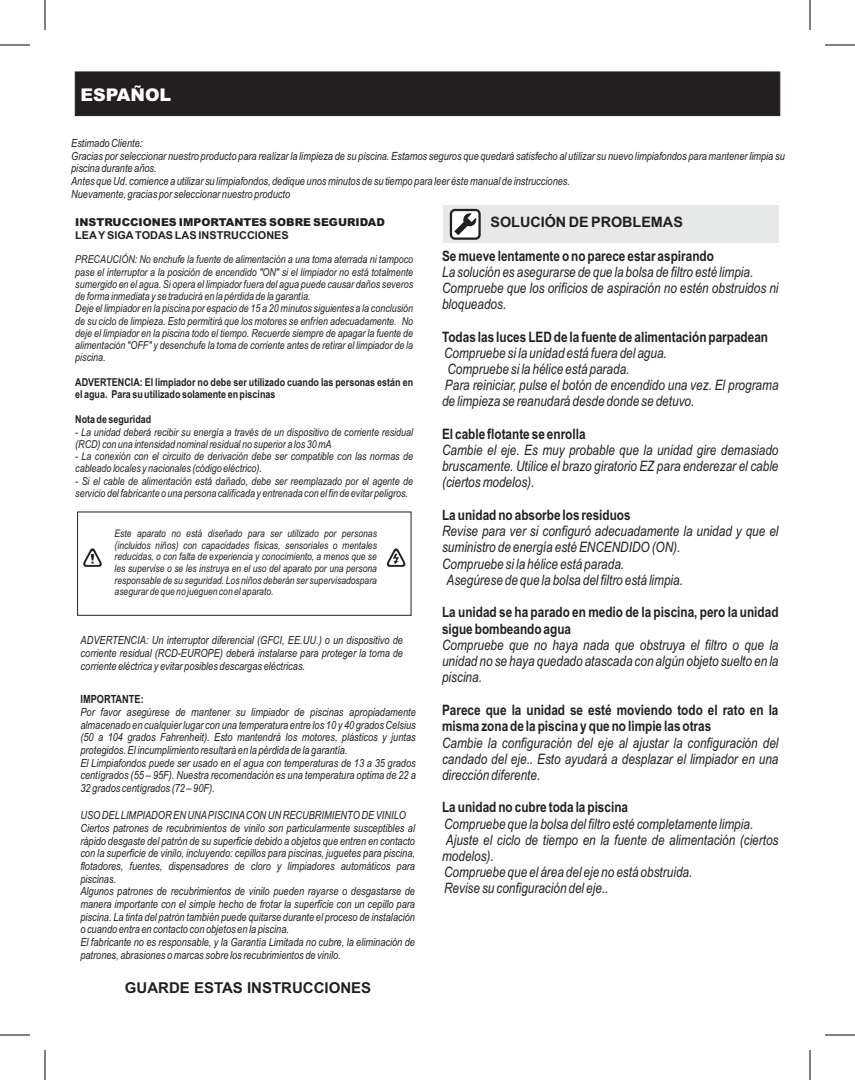
<style>
.page{position:relative;width:855px;height:1080px;background:#fff}
.page>*{position:absolute;margin:0;border:0;box-sizing:border-box;transform-origin:0 0}
.t1{font:900 17.5px "Arial";color:#fff}
.t2{font:700 15px "Arial";color:#231f20}
.t3{font:italic 14.38px/16.1px "Arial Narrow";color:#231f20;text-align:justify}
.t4{font:700 14.38px/16.4px "Arial Narrow";color:#231f20}
.t5{font:700 14.38px "Arial";color:#231f20}
.t6{font:italic 11.25px/12.6px "Arial Narrow";color:#231f20}
.t7{font:700 11.25px "Arial Narrow";color:#231f20}
.t8{font:italic 10.88px/12.2px "Arial Narrow";color:#231f20}
.t9{font:700 10.88px/12.5px "Arial Narrow";color:#231f20}
.t10{font:900 10.88px "Arial";color:#231f20}
.t11{font:700 10.88px "Arial";color:#231f20}
.t12{font:italic 10.38px/11.8px "Arial Narrow";color:#231f20;text-align:justify}
</style>
<div class="page">
<div style="left:443px;top:206px;width:335px;height:37px;background:#e7e8e8"></div>
<svg style="left:450px;top:209px;width:31px;height:31px"></svg>
<div style="left:75px;top:72px;width:705px;height:44px;background:#231f20"></div>
<svg style="left:83px;top:548px;width:19px;height:19px"></svg>
<svg style="left:387px;top:548px;width:18px;height:19px"></svg>
<hr style="left:0;top:1035px;width:30px;height:1px;background:#000">
<hr style="left:45px;top:1050px;width:1px;height:30px;background:#000">
<hr style="left:0;top:45px;width:30px;height:1px;background:#000">
<hr style="left:45px;top:0;width:1px;height:30px;background:#000">
<hr style="left:825px;top:45px;width:30px;height:1px;background:#000">
<hr style="left:810px;top:0;width:1px;height:30px;background:#000">
<hr style="left:825px;top:1035px;width:30px;height:1px;background:#000">
<hr style="left:810px;top:1050px;width:1px;height:30px;background:#000">
<h1 class="t1" style="left:80px;top:89px;width:92px">ESPAÑOL</h1>
<p class="t6" style="left:71px;top:138px;width:715px">Estimado Cliente:<br>Gracias por seleccionar nuestro producto para realizar la limpieza de su piscina. Estamos seguros que quedará satisfecho al utilizar su nuevo limpiafondos para mantener limpia su piscina durante años.<br>Antes que Ud. comience a utilizar su limpiafondos, dedique unos minutos de su tiempo para leer éste manual de instrucciones.<br>Nuevamente, gracias por seleccionar nuestro producto</p>
<p class="t10" style="left:75px;top:218px;width:311px">INSTRUCCIONES IMPORTANTES SOBRE SEGURIDAD</p>
<p class="t11" style="left:75px;top:231px;width:215px">LEAYSIGATODAS LAS INSTRUCCIONES</p>
<p class="t8" style="left:75px;top:254px;width:339px">PRECAUCIÓN: No enchufe la fuente de alimentación a una toma aterrada ni tampoco pase el interruptor a la posición de encendido "ON" si el limpiador no está totalmente sumergido en el agua. Si opera el limpiador fuera del agua puede causar daños severos de forma inmediata y se traducirá en la pérdida de la garantía.<br>Deje el limpiador en la piscina por espacio de 15 a 20 minutos siguientes a la conclusión de su ciclo de limpieza. Esto permitirá que los motores se enfríen adecuadamente. No deje el limpiador en la piscina todo el tiempo. Recuerde siempre de apagar la fuente de alimentación "OFF" y desenchufe la toma de corriente antes de retirar el limpiador de la piscina.</p>
<p class="t9" style="left:75px;top:377px;width:339px">ADVERTENCIA: El limpiador no debe ser utilizado cuando las personas están en el agua. Para su utilizado solamente en piscinas</p>
<p class="t9" style="left:75px;top:414px;width:77px">Nota de seguridad</p>
<p class="t8" style="left:75px;top:427px;width:339px">- La unidad deberá recibir su energía a través de un dispositivo de corriente residual (RCD) con una intensidad nominal residual no superior a los 30 mA</p>
<p class="t8" style="left:75px;top:451px;width:339px">- La conexión con el circuito de derivación debe ser compatible con las normas de cableado locales y nacionales (código eléctrico).</p>
<p class="t8" style="left:75px;top:476px;width:339px">- Si el cable de alimentación está dañado, debe ser reemplazado por el agente de servicio del fabricante o una persona calificada y entrenada con el fin de evitar peligros.</p>
<p class="t5" style="left:490px;top:216px;width:194px">SOLUCIÓN DE PROBLEMAS</p>
<p class="t4" style="left:442px;top:249px;width:273px">Se mueve lentamente o no parece estar aspirando</p>
<p class="t3" style="left:442px;top:265px;width:338px;text-align:left">La solución es asegurarse de que la bolsa de filtro esté limpia.<br>Compruebe que los orificios de aspiración no estén obstruidos ni bloqueados.</p>
<p class="t4" style="left:442px;top:330px;width:328px">Todas las luces LED de la fuente de alimentación parpadean</p>
<p class="t3" style="left:444px;top:346px;width:224px">Compruebe si la unidad está fuera del agua.</p>
<p class="t3" style="left:447px;top:362px;width:184px">Compruebe si la hélice está parada.</p>
<p class="t3" style="left:445px;top:378px;width:335px">Para reiniciar, pulse el botón de encendido una vez. El programa</p>
<p class="t3" style="left:442px;top:395px;width:254px">de limpieza se reanudará desde donde se detuvo.</p>
<p class="t4" style="left:442px;top:427px;width:145px">El cable flotante se enrolla</p>
<p class="t3" style="left:442px;top:443px;width:338px">Cambie el eje. Es muy probable que la unidad gire demasiado bruscamente. Utilice el brazo giratorio EZ para enderezar el cable (ciertos modelos).</p>
<p class="t4" style="left:442px;top:508px;width:190px">La unidad no absorbe los residuos</p>
<p class="t3" style="left:442px;top:524px;width:338px">Revise para ver si configuró adecuadamente la unidad y que el</p>
<p class="t3" style="left:442px;top:541px;width:240px">suministro de energía esté ENCENDIDO (ON).</p>
<p class="t3" style="left:442px;top:557px;width:184px">Compruebe si la hélice está parada.</p>
<p class="t3" style="left:447px;top:573px;width:238px">Asegúrese de que la bolsa del filtro está limpia.</p>
<p class="t4" style="left:442px;top:605px;width:338px">La unidad se ha parado en medio de la piscina, pero la unidad sigue bombeando agua</p>
<p class="t3" style="left:442px;top:638px;width:338px">Compruebe que no haya nada que obstruya el filtro o que la unidad no se haya quedado atascada con algún objeto suelto en la piscina.</p>
<p class="t4" style="left:442px;top:703px;width:338px">Parece que la unidad se esté moviendo todo el rato en la misma zona de la piscina y que no limpie las otras</p>
<p class="t3" style="left:442px;top:736px;width:338px">Cambie la configuración del eje al ajustar la configuración del candado del eje.. Esto ayudará a desplazar el limpiador en una dirección diferente.</p>
<p class="t4" style="left:442px;top:801px;width:188px">La unidad no cubre toda la piscina</p>
<p class="t3" style="left:442px;top:817px;width:338px;text-align:left">Compruebe que la bolsa del filtro esté completamente limpia.<br>Ajuste el ciclo de tiempo en la fuente de alimentación (ciertos modelos).<br>Compruebe que el área del eje no está obstruida.<br>Revise su configuración del eje..</p>
<p class="t12" style="left:115px;top:528px;width:264px">Este aparato no está diseñado para ser utilizado por personas (incluidos niños) con capacidades físicas, sensoriales o mentales reducidas, o con falta de experiencia y conocimiento, a menos que se les supervise o se les instruya en el uso del aparato por una persona responsable de su seguridad. Los niños deberán ser supervisadospara asegurar de que no jueguen con el aparato.</p>
<p class="t6" style="left:81px;top:635px;width:324px;text-align:justify">ADVERTENCIA: Un interruptor diferencial (GFCI, EE.UU.) o un dispositivo de corriente residual (RCD-EUROPE) deberá instalarse para proteger la toma de corriente eléctrica y evitar posibles descargas eléctricas.</p>
<p class="t7" style="left:80px;top:695px;width:65px">IMPORTANTE:</p>
<p class="t6" style="left:80px;top:707px;width:337px">Por favor asegúrese de mantener su limpiador de piscinas apropiadamente almacenado en cualquier lugar con una temperatura entre los 10 y 40 grados Celsius (50 a 104 grados Fahrenheit). Esto mantendrá los motores, plásticos y juntas protegidos. El incumplimiento resultará en la pérdida de la garantía.<br>El Limpiafondos puede ser usado en el agua con temperaturas de 13 a 35 grados centígrados (55 – 95F). Nuestra recomendación es una temperatura optima de 22 a 32 grados centígrados (72 – 90F).</p>
<p class="t6" style="left:80px;top:810px;width:336px">USO DELLIMPIADOR EN UNAPISCINACON UN RECUBRIMIENTO DE VINILO Ciertos patrones de recubrimientos de vinilo son particularmente susceptibles al rápido desgaste del patrón de su superficie debido a objetos que entren en contacto con la superficie de vinilo, incluyendo: cepillos para piscinas, juguetes para piscina, flotadores, fuentes, dispensadores de cloro y limpiadores automáticos para piscinas.<br>Algunos patrones de recubrimientos de vinilo pueden rayarse o desgastarse de manera importante con el simple hecho de frotar la superficie con un cepillo para piscina. La tinta del patrón también puede quitarse durante el proceso de instalación o cuando entra en contacto con objetos en la piscina.<br>El fabricante no es responsable, y la Garantía Limitada no cubre, la eliminación de patrones, abrasiones o marcas sobre los recubrimientos de vinilo.</p>
<h2 class="t2" style="left:125px;top:982px;width:248px">GUARDE ESTAS INSTRUCCIONES</h2>
</div>
